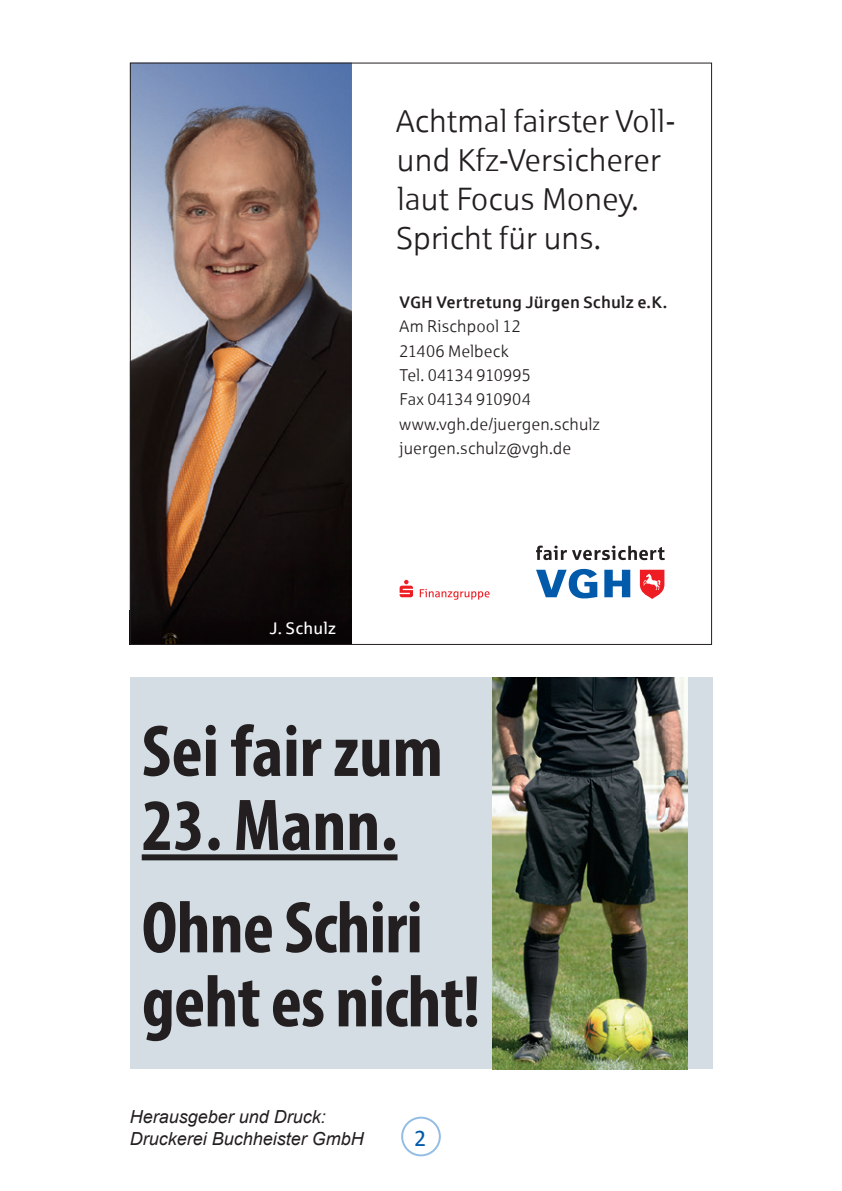
<style>
.page{position:relative;width:842px;height:1191px;background:#fff}
.page>*{position:absolute;margin:0;border:0;box-sizing:border-box;transform-origin:0 0}
.t1{font:700 condensed 74px/102.4px "Myriad Pro";letter-spacing:-.01em;color:#231f20}
.t2{font:31.6px/38.8px "Sparkasse Lt";color:#231f20}
.t3{font:24px "Calibri";color:#015aaa}
.t4{font:italic 18px/21.6px "Arial";color:#231f20}
.t5{font:16.8px/24.2px "Sparkasse Lt";letter-spacing:.005em;color:#231f20}
.t6{font:500 16.8px "Sparkasse";letter-spacing:.005em;color:#231f20}
.t7{font:16.8px "Sparkasse Rg";letter-spacing:.015em;color:#fff}
</style>
<div class="page">
<div style="left:401px;top:1116px;width:40px;height:40px;border:2px solid #93bde5;border-radius:50%"></div>
<div style="left:130px;top:677px;width:583px;height:392px;background:#d3dde3"></div>
<div style="left:142px;top:854px;width:255px;height:6px;background:#231f20"></div>
<img style="left:493px;top:677px;width:195px;height:392px">
<svg style="left:400px;top:580px;width:90px;height:20px"></svg>
<img style="left:132px;top:65px;width:220px;height:546px">
<div style="left:132px;top:611px;width:220px;height:32px;background:#0a0506"></div>
<svg style="left:604px;top:570px;width:26px;height:27px"></svg>
<svg style="left:536px;top:568px;width:61px;height:30px"></svg>
<svg style="left:640px;top:570px;width:24px;height:29px"></svg>
<svg style="left:536px;top:545px;width:129px;height:15px"></svg>
<h2 class="t2" style="left:396px;top:101px;width:281px">Achtmal fairster Voll&shy;und Kfz-Versicherer laut Focus Money.<br>Spricht für uns.</h2>
<p class="t6" style="left:400px;top:292px;width:269px">VGH Vertretung Jürgen Schulz e.K.</p>
<p class="t5" style="left:400px;top:314px;width:202px">Am Rischpool 12<br>21406 Melbeck<br>Tel. 04134 910995<br>Fax 04134 910904 www.vgh.de/juergen.schulz juergen.schulz@vgh.de</p>
<p class="t7" style="left:270px;top:617px;width:68px">J. Schulz</p>
<h1 class="t1" style="left:142px;top:698px;width:303px">Sei fair zum</h1>
<h1 class="t1" style="left:142px;top:772px;width:283px">23. Mann.<br>Ohne Schiri</h1>
<h1 class="t1" style="left:142px;top:949px;width:340px">geht es nicht!</h1>
<p class="t4" style="left:130px;top:1106px;width:236px">Herausgeber und Druck:<br>Druckerei Buchheister GmbH</p>
<h3 class="t3" style="left:414px;top:1120px;width:14px">2</h3>
</div>
